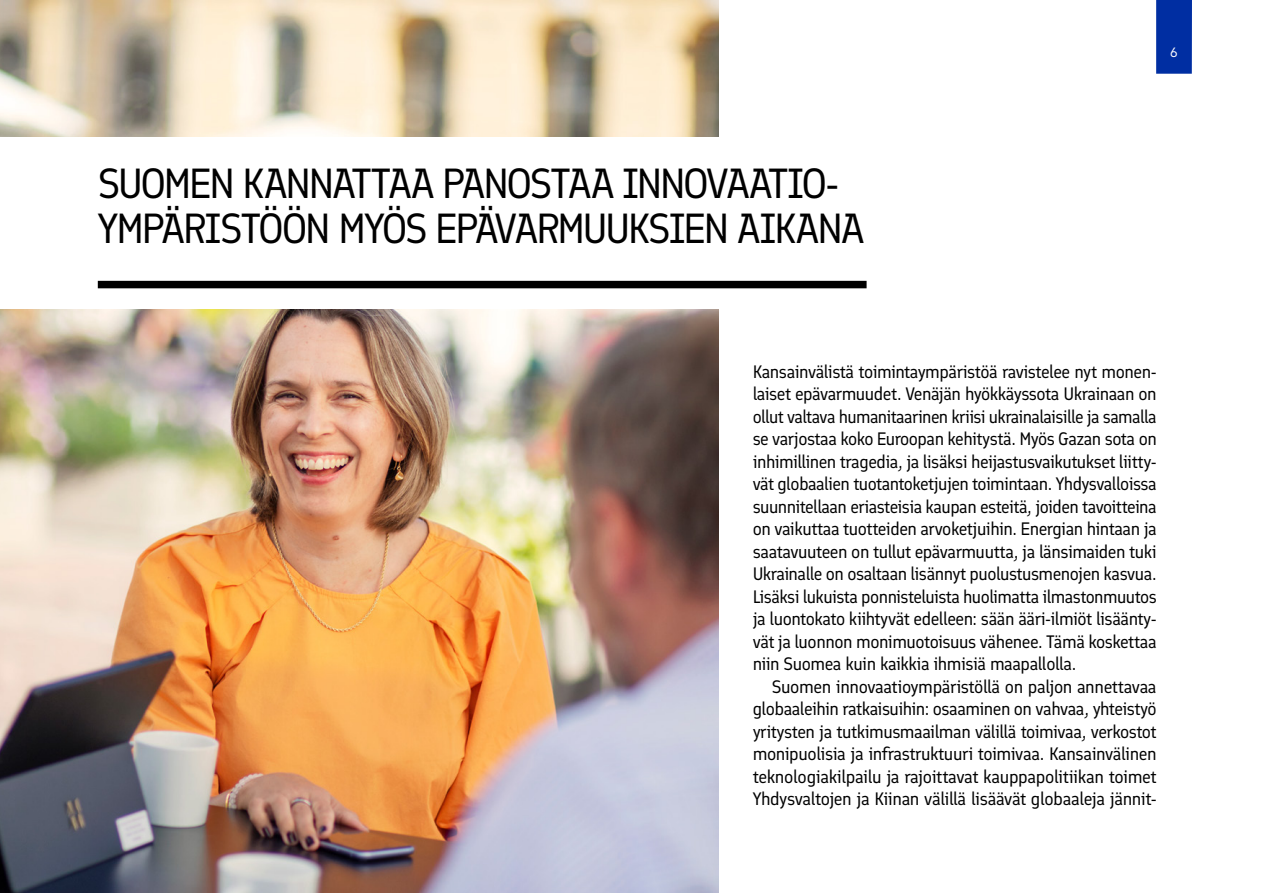
<style>
.page{position:relative;width:1263px;height:893px;background:#fff}
.page>*{position:absolute;margin:0;border:0;box-sizing:border-box;transform-origin:0 0}
.t1{font:42px/45px "Finlandica";letter-spacing:-.065em;color:#000}
.body_text{font:18px/22.5px "Finlandica";letter-spacing:-.025em;color:#000;text-align:justify}
.body_text_indent{font:18px/22.5px "Finlandica";letter-spacing:-.025em;color:#000;text-align:justify}
.t2{font:13.5px "Finlandica";color:#fff}
</style>
<div class="page">
<img style="left:0;top:0;width:719px;height:893px">
<div style="left:0;top:137px;width:887px;height:172px;background:#fff"></div>
<div style="left:1156px;top:0;width:36px;height:74px;background:#002ea2"></div>
<div style="left:98px;top:281px;width:768px;height:7px;background:#000"></div>
<h1 class="t1" style="left:98px;top:158px;width:768px">SUOMEN KANNATTAA PANOSTAA INNOVAATIO-<br>YMPÄRISTÖÖN MYÖS EPÄVARMUUKSIEN AIKANA</h1>
<p class="t2" style="left:1170px;top:42px;width:9px">6</p>
<p class="body_text" style="left:753px;top:359px;width:406px">Kansainvälistä toimintaympäristöä ravistelee nyt monen&shy;laiset epävarmuudet. Venäjän hyökkäyssota Ukrainaan on ollut valtava humanitaarinen kriisi ukrainalaisille ja samalla se varjostaa koko Euroopan kehitystä. Myös Gazan sota on inhimillinen tragedia, ja lisäksi heijastusvaikutukset liitty&shy;vät globaalien tuotantoketjujen toimintaan. Yhdysvalloissa suunnitellaan eriasteisia kaupan esteitä, joiden tavoitteina on vaikuttaa tuotteiden arvoketjuihin. Energian hintaan ja saatavuuteen on tullut epävarmuutta, ja länsimaiden tuki Ukrainalle on osaltaan lisännyt puolustusmenojen kasvua.<br>Lisäksi lukuista ponnisteluista huolimatta ilmastonmuutos ja luontokato kiihtyvät edelleen: sään ääri-ilmiöt lisäänty&shy;vät ja luonnon monimuotoisuus vähenee. Tämä koskettaa niin Suomea kuin kaikkia ihmisiä maapallolla.</p>
<p class="body_text_indent" style="left:753px;top:674px;width:406px;text-indent:19px">Suomen innovaatioympäristöllä on paljon annettavaa globaaleihin ratkaisuihin: osaaminen on vahvaa, yhteistyö yritysten ja tutkimusmaailman välillä toimivaa, verkostot monipuolisia ja infrastruktuuri toimivaa. Kansainvälinen teknologiakilpailu ja rajoittavat kauppapolitiikan toimet Yhdysvaltojen ja Kiinan välillä lisäävät globaaleja jännit-</p>
</div>
